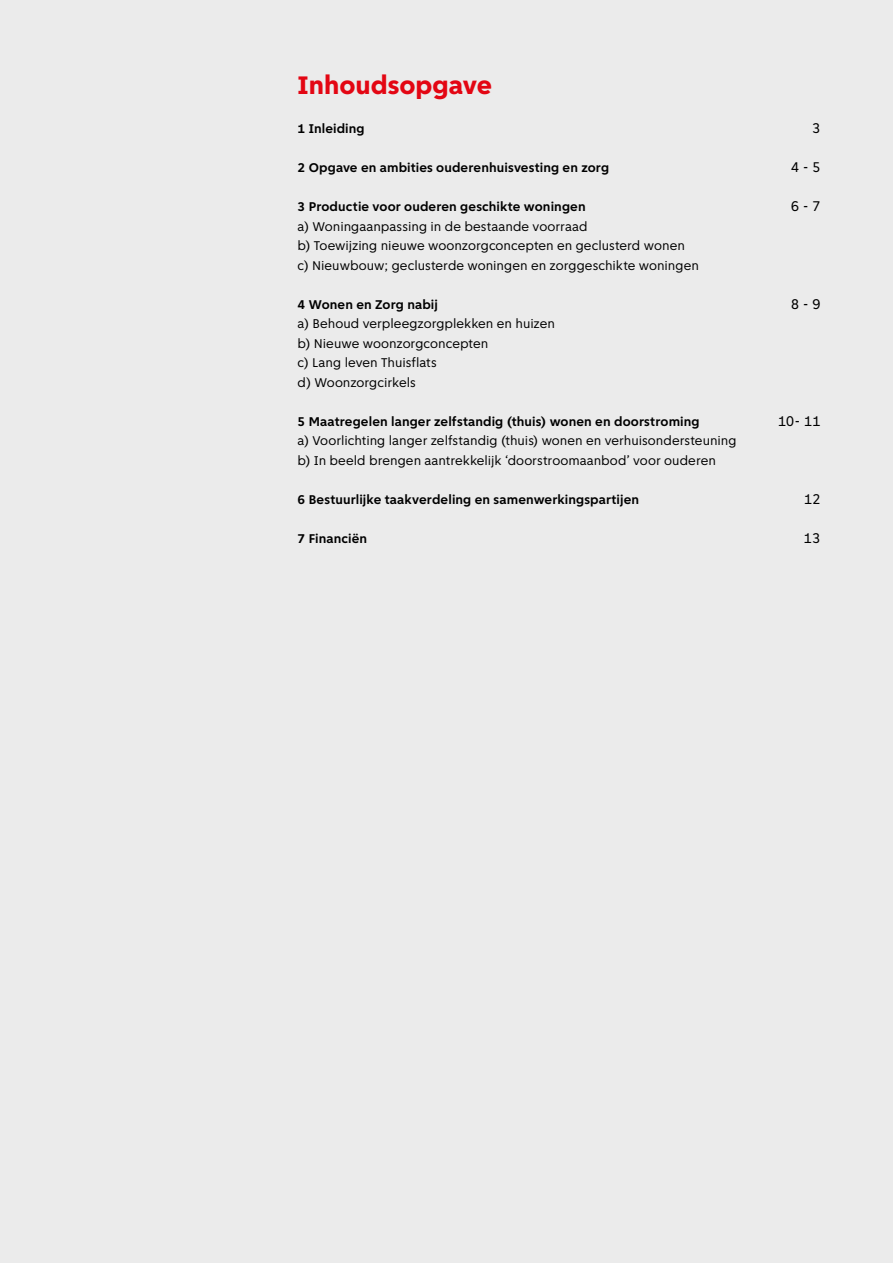
<style>
.page{position:relative;width:893px;height:1263px;background:#ebebeb}
.page>*{position:absolute;margin:0;border:0;box-sizing:border-box;transform-origin:0 0}
.tussenkop_1{font:800 27px "Amsterdam Sans";color:#e30613}
.tussenkop_3_H2{font:15px "Amsterdam Sans";letter-spacing:-.015em;color:#000}
.plat{font:13.5px "Amsterdam Sans";color:#000}
.tussenkop_3_H2-2{font:700 13.5px "Amsterdam Sans";letter-spacing:.01em;color:#000}
</style>
<div class="page">
<h2 class="tussenkop_1" style="left:298px;top:69px;width:196px">Inhoudsopgave</h2>
<h3 class="tussenkop_3_H2-2" style="left:298px;top:121px;width:69px">1 Inleiding</h3>
<h3 class="tussenkop_3_H2" style="left:812px;top:120px;width:10px">3</h3>
<h3 class="tussenkop_3_H2-2" style="left:298px;top:160px;width:313px">2 Opgave en ambities ouderenhuisvesting en zorg</h3>
<h3 class="tussenkop_3_H2" style="left:791px;top:159px;width:31px">4 - 5</h3>
<h3 class="tussenkop_3_H2-2" style="left:298px;top:199px;width:289px">3 Productie voor ouderen geschikte woningen</h3>
<h3 class="tussenkop_3_H2" style="left:791px;top:198px;width:31px">6 - 7</h3>
<p class="plat" style="left:298px;top:219px;width:291px">a) Woningaanpassing in de bestaande voorraad</p>
<p class="plat" style="left:298px;top:238px;width:389px">b) Toewijzing nieuwe woonzorgconcepten en geclusterd wonen</p>
<p class="plat" style="left:298px;top:258px;width:403px">c) Nieuwbouw; geclusterde woningen en zorggeschikte woningen</p>
<h3 class="tussenkop_3_H2-2" style="left:298px;top:296px;width:142px">4 Wonen en Zorg nabij</h3>
<h3 class="tussenkop_3_H2" style="left:791px;top:295px;width:31px">8 - 9</h3>
<p class="plat" style="left:298px;top:316px;width:259px">a) Behoud verpleegzorgplekken en huizen</p>
<p class="plat" style="left:298px;top:336px;width:192px">b) Nieuwe woonzorgconcepten</p>
<p class="plat" style="left:298px;top:355px;width:141px">c) Lang leven Thuisflats</p>
<p class="plat" style="left:298px;top:375px;width:120px">d) Woonzorgcirkels</p>
<h3 class="tussenkop_3_H2-2" style="left:298px;top:413px;width:403px">5 Maatregelen langer zelfstandig (thuis) wonen en doorstroming</h3>
<h3 class="tussenkop_3_H2" style="left:778px;top:412px;width:45px">10- 11</h3>
<p class="plat" style="left:298px;top:433px;width:440px">a) Voorlichting langer zelfstandig (thuis) wonen en verhuisondersteuning</p>
<p class="plat" style="left:298px;top:453px;width:420px">b) In beeld brengen aantrekkelijk ‘doorstroomaanbod’ voor ouderen</p>
<h3 class="tussenkop_3_H2-2" style="left:298px;top:491px;width:343px">6 Bestuurlijke taakverdeling en samenwerkingspartijen</h3>
<h3 class="tussenkop_3_H2" style="left:804px;top:490px;width:18px">12</h3>
<h3 class="tussenkop_3_H2-2" style="left:298px;top:530px;width:71px">7 Financiën</h3>
<h3 class="tussenkop_3_H2" style="left:803px;top:529px;width:19px">13</h3>
</div>
